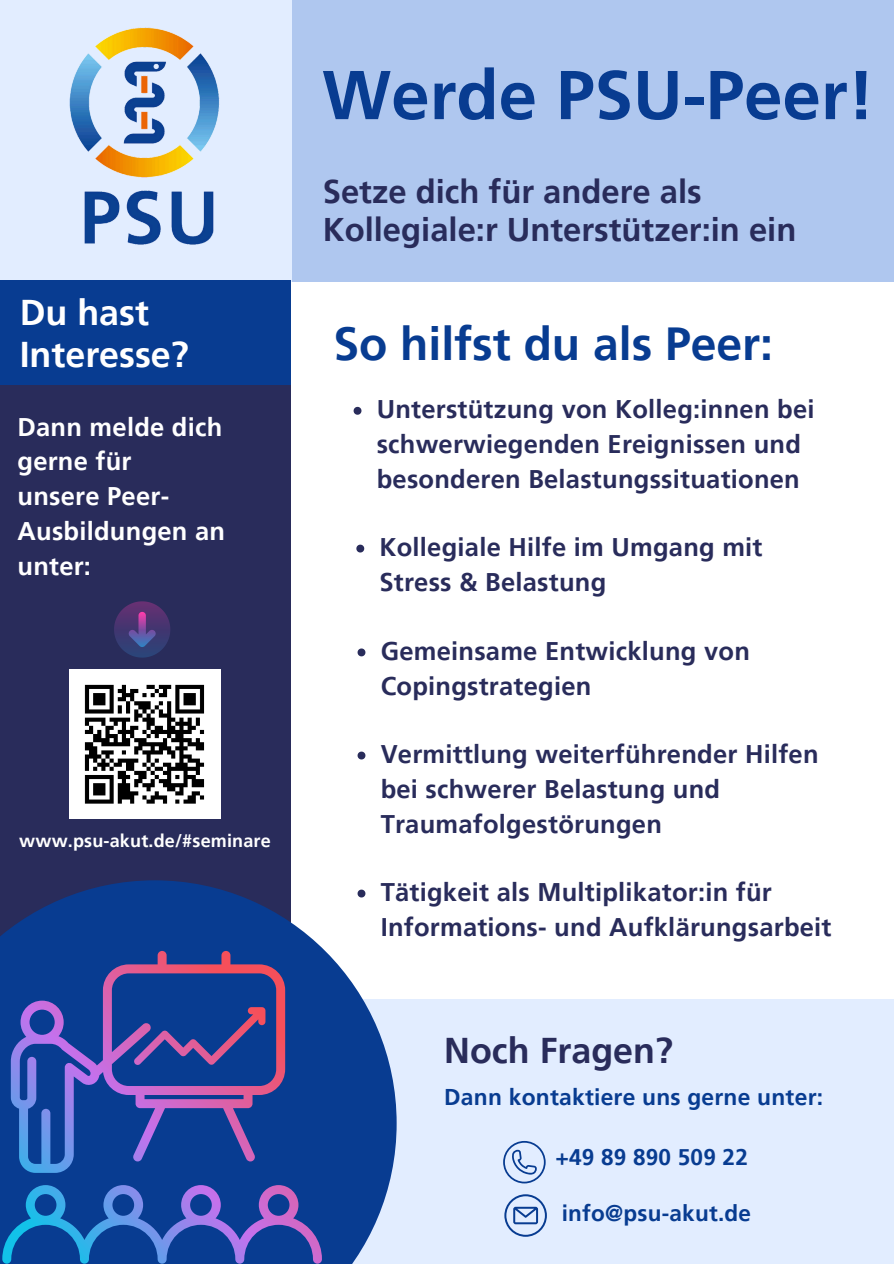
<style>
.page{position:relative;width:894px;height:1264px;background:#fff}
.page>*{position:absolute;margin:0;border:0;box-sizing:border-box;transform-origin:0 0}
.t1{font:700 69px "Frutiger LT Pro";color:#083c91}
.t2{font:700 46.2px "Frutiger LT Pro";color:#083c91}
.t3{font:700 35.7px/42.8px "Frutiger LT Pro";color:#fff}
.t4{font:700 35.7px "Frutiger LT Pro";color:#292c5b}
.t5{font:700 32.7px/38.2px "Frutiger LT Pro";color:#292c5b}
.t6{font:700 25.5px/34.8px "Frutiger LT Pro";letter-spacing:.01em;color:#292c5b}
.t7{font:700 25.5px/34.8px "Frutiger LT Pro";letter-spacing:.01em;color:#fff}
.t8{font:700 22.8px "Frutiger LT Pro";letter-spacing:.01em;color:#083c91}
.t9{font:700 22.5px "Frutiger LT Pro";letter-spacing:.01em;color:#083c91}
.t10{font:700 18px "Frutiger LT Pro";letter-spacing:.01em;color:#fff}
</style>
<div class="page">
<div style="left:0;top:250px;width:290px;height:1013px;background:#292c5b"></div>
<div style="left:0;top:0;width:893px;height:281px;background:#afc7ef"></div>
<div style="left:0;top:0;width:291px;height:281px;background:#e2edff"></div>
<div style="left:348px;top:998px;width:545px;height:265px;background:#e2edff"></div>
<svg style="left:0;top:880px;width:396px;height:383px;fill:#083c91"></svg>
<svg style="left:503px;top:1141px;width:42px;height:42px"></svg>
<svg style="left:504px;top:1194px;width:42px;height:42px"></svg>
<div style="left:0;top:280px;width:290px;height:104px;background:#083c91"></div>
<svg style="left:114px;top:601px;width:56px;height:56px"></svg>
<svg style="left:11px;top:950px;width:274px;height:222px;background:#35489b"></svg>
<svg style="left:2px;top:1185px;width:320px;height:78px;background:#2853a7"></svg>
<svg style="left:134px;top:1007px;width:131px;height:58px;background:#354291"></svg>
<img style="left:69px;top:27px;width:151px;height:218px">
<img style="left:70px;top:669px;width:150px;height:149px">
<svg style="left:357px;top:889px;width:8px;height:8px"></svg>
<svg style="left:356px;top:544px;width:8px;height:8px"></svg>
<svg style="left:357px;top:648px;width:8px;height:8px"></svg>
<svg style="left:353px;top:407px;width:8px;height:8px"></svg>
<svg style="left:357px;top:751px;width:8px;height:8px"></svg>
<p class="t3" style="left:20px;top:290px;width:170px">Du hast<br>Interesse?</p>
<p class="t7" style="left:17px;top:409px;width:209px">Dann melde dich gerne für<br>unsere Peer-<br>Ausbildungen an unter:</p>
<h6 class="t10" style="left:19px;top:830px;width:253px">www.psu-akut.de/#seminare</h6>
<h3 class="t1" style="left:322px;top:53px;width:553px">Werde PSU-Peer!</h3>
<p class="t5" style="left:323px;top:172px;width:475px">Setze dich für andere als<br>Kollegiale:r Unterstützer:in ein</p>
<h3 class="t2" style="left:333px;top:315px;width:441px">So hilfst du als Peer:</h3>
<p class="t6" style="left:376px;top:391px;width:439px">Unterstützung von Kolleg:innen bei schwerwiegenden Ereignissen und besonderen Belastungssituationen</p>
<p class="t6" style="left:379px;top:529px;width:384px">Kollegiale Hilfe im Umgang mit<br>Stress &amp; Belastung</p>
<p class="t6" style="left:380px;top:633px;width:370px">Gemeinsame Entwicklung von<br>Copingstrategien</p>
<p class="t6" style="left:380px;top:736px;width:439px">Vermittlung weiterführender Hilfen bei schwerer Belastung und<br>Traumafolgestörungen</p>
<p class="t6" style="left:380px;top:874px;width:452px">Tätigkeit als Multiplikator:in für<br>Informations- und Aufklärungsarbeit</p>
<p class="t4" style="left:444px;top:1029px;width:230px">Noch Fragen?</p>
<h3 class="t8" style="left:444px;top:1083px;width:380px">Dann kontaktiere uns gerne unter:</h3>
<h4 class="t9" style="left:555px;top:1143px;width:194px">+49 89 890 509 22</h4>
<h2 class="t9" style="left:561px;top:1199px;width:191px">info@psu-akut.de</h2>
</div>
